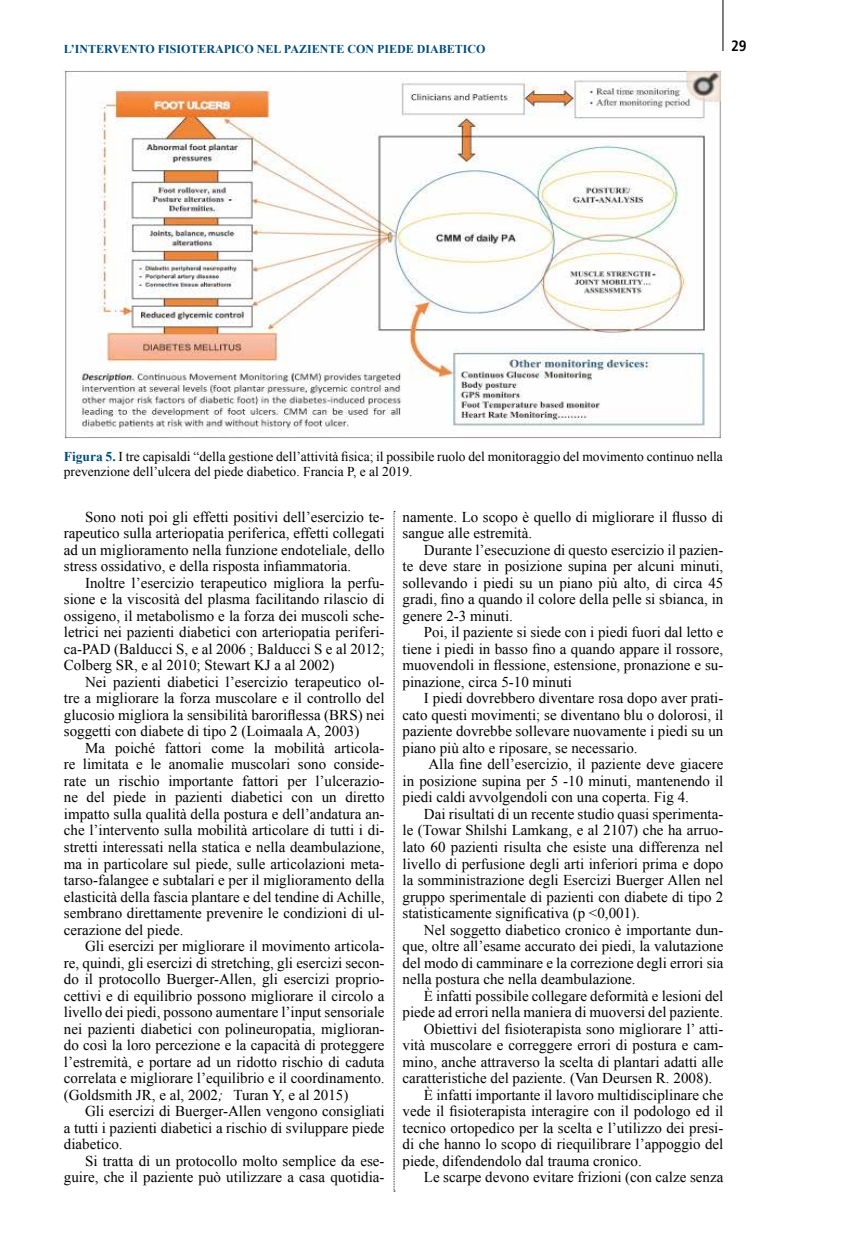
<style>
.page{position:relative;width:851px;height:1234px;background:#fff}
.page>*{position:absolute;margin:0;border:0;box-sizing:border-box;transform-origin:0 0}
.t1{font:15px/16.5px "Times New Roman";color:#000;text-align:justify}
.t2{font:700 condensed 15px "Frutiger";color:#000}
.t3{font:13.5px/15px "Times New Roman";color:#000}
.t4{font:700 12px "Times New Roman";color:#004c7a}
.s1{font-weight:700;color:#004c7a}
.s2{font-style:italic}
.s3{font-style:italic;color:#fff}
</style>
<div class="page">
<hr style="left:722px;top:0;width:1px;height:51px;background:#000">
<img style="left:64px;top:70px;width:658px;height:368px">
<svg style="left:393px;top:511px;width:2px;height:680px"></svg>
<p class="t4" style="left:64px;top:40px;width:423px">L’INTERVENTO FISIOTERAPICO NEL PAZIENTE CON PIEDE DIABETICO</p>
<p class="t2" style="left:731px;top:37px;width:17px">29</p>
<p class="t3" style="left:64px;top:448px;width:660px"><span class="s1">Figura 5.</span> I tre capisaldi “della gestione dell’attività fisica; il possibile ruolo del monitoraggio del movimento continuo nella prevenzione dell’ulcera del piede diabetico. Francia P, e al 2019.</p>
<p class="t1" style="left:64px;top:508px;width:322px;text-indent:21px">Sono noti poi gli effetti positivi dell’esercizio te&shy;rapeutico sulla arteriopatia periferica, effetti collegati ad un miglioramento nella funzione endoteliale, dello stress ossidativo, e della risposta infiammatoria.</p>
<p class="t1" style="left:64px;top:574px;width:322px;text-indent:21px">Inoltre l’esercizio terapeutico migliora la perfu&shy;sione e la viscosità del plasma facilitando rilascio di ossigeno, il metabolismo e la forza dei muscoli sche&shy;letrici nei pazienti diabetici con arteriopatia periferi&shy;ca-PAD (Balducci S, e al 2006 ; Balducci S e al 2012; Colberg SR, e al 2010; Stewart KJ a al 2002)</p>
<p class="t1" style="left:64px;top:673px;width:322px;text-indent:21px">Nei pazienti diabetici l’esercizio terapeutico ol&shy;tre a migliorare la forza muscolare e il controllo del glucosio migliora la sensibilità baroriflessa (BRS) nei soggetti con diabete di tipo 2 (Loimaala A, 2003)</p>
<p class="t1" style="left:64px;top:739px;width:322px;text-indent:21px">Ma poiché fattori come la mobilità articola&shy;re limitata e le anomalie muscolari sono conside&shy;rate un rischio importante fattori per l’ulcerazio&shy;ne del piede in pazienti diabetici con un diretto impatto sulla qualità della postura e dell’andatura an&shy;che l’intervento sulla mobilità articolare di tutti i di&shy;stretti interessati nella statica e nella deambulazione, ma in particolare sul piede, sulle articolazioni meta&shy;tarso-falangee e subtalari e per il miglioramento della elasticità della fascia plantare e del tendine di Achille, sembrano direttamente prevenire le condizioni di ul&shy;cerazione del piede.</p>
<p class="t1" style="left:64px;top:937px;width:322px;text-indent:21px">Gli esercizi per migliorare il movimento articola&shy;re, quindi, gli esercizi di stretching, gli esercizi secon&shy;do il protocollo Buerger-Allen, gli esercizi proprio&shy;cettivi e di equilibrio possono migliorare il circolo a livello dei piedi, possono aumentare l’input sensoriale nei pazienti diabetici con polineuropatia, miglioran&shy;do così la loro percezione e la capacità di proteggere l’estremità, e portare ad un ridotto rischio di caduta correlata e migliorare l’equilibrio e il coordinamento. (Goldsmith JR, e al, 2002<span class="s2">;</span> <span class="s3">è</span>Turan Y, e al 2015)</p>
<p class="t1" style="left:64px;top:1102px;width:322px;text-indent:21px">Gli esercizi di Buerger-Allen vengono consigliati a tutti i pazienti diabetici a rischio di sviluppare piede diabetico.</p>
<p class="t1" style="left:64px;top:1151px;width:322px;text-align:right">Si tratta di un protocollo molto semplice da ese&shy;guire, che il paziente può utilizzare a casa quotidia-</p>
<p class="t1" style="left:402px;top:508px;width:322px">namente. Lo scopo è quello di migliorare il flusso di sangue alle estremità.</p>
<p class="t1" style="left:402px;top:541px;width:322px;text-indent:21px">Durante l’esecuzione di questo esercizio il pazien&shy;te deve stare in posizione supina per alcuni minuti, sollevando i piedi su un piano più alto, di circa 45 gradi, fino a quando il colore della pelle si sbianca, in genere 2-3 minuti.</p>
<p class="t1" style="left:402px;top:623px;width:322px;text-indent:21px">Poi, il paziente si siede con i piedi fuori dal letto e tiene i piedi in basso fino a quando appare il rossore, muovendoli in flessione, estensione, pronazione e su&shy;pinazione, circa 5-10 minuti</p>
<p class="t1" style="left:402px;top:689px;width:322px;text-indent:21px">I piedi dovrebbero diventare rosa dopo aver prati&shy;cato questi movimenti; se diventano blu o dolorosi, il paziente dovrebbe sollevare nuovamente i piedi su un piano più alto e riposare, se necessario.</p>
<p class="t1" style="left:402px;top:755px;width:322px;text-indent:26px">Alla fine dell’esercizio, il paziente deve giacere in posizione supina per 5 -10 minuti, mantenendo il piedi caldi avvolgendoli con una coperta. Fig 4.</p>
<p class="t1" style="left:402px;top:805px;width:322px;text-indent:21px">Dai risultati di un recente studio quasi sperimenta&shy;le (Towar Shilshi Lamkang, e al 2107) che ha arruo&shy;lato 60 pazienti risulta che esiste una differenza nel livello di perfusione degli arti inferiori prima e dopo la somministrazione degli Esercizi Buerger Allen nel gruppo sperimentale di pazienti con diabete di tipo 2 statisticamente significativa (p &lt;0,001).</p>
<p class="t1" style="left:402px;top:920px;width:322px;text-indent:21px">Nel soggetto diabetico cronico è importante dun&shy;que, oltre all’esame accurato dei piedi, la valutazione del modo di camminare e la correzione degli errori sia nella postura che nella deambulazione.</p>
<p class="t1" style="left:424px;top:986px;width:301px">È infatti possibile collegare deformità e lesioni del</p>
<p class="t1" style="left:402px;top:1003px;width:322px">piede ad errori nella maniera di muoversi del paziente.</p>
<p class="t1" style="left:424px;top:1019px;width:301px">Obiettivi del fisioterapista sono migliorare l’ atti-</p>
<p class="t1" style="left:402px;top:1036px;width:322px">vità muscolare e correggere errori di postura e cam-</p>
<p class="t1" style="left:402px;top:1052px;width:322px">mino, anche attraverso la scelta di plantari adatti alle</p>
<p class="t1" style="left:402px;top:1069px;width:311px">caratteristiche del paziente. (Van Deursen R. 2008).</p>
<p class="t1" style="left:424px;top:1085px;width:301px">È infatti importante il lavoro multidisciplinare che</p>
<p class="t1" style="left:402px;top:1102px;width:322px">vede il fisioterapista interagire con il podologo ed il</p>
<p class="t1" style="left:402px;top:1118px;width:322px">tecnico ortopedico per la scelta e l’utilizzo dei presi-</p>
<p class="t1" style="left:402px;top:1135px;width:322px">di che hanno lo scopo di riequilibrare l’appoggio del</p>
<p class="t1" style="left:402px;top:1151px;width:241px">piede, difendendolo dal trauma cronico.</p>
<p class="t1" style="left:424px;top:1168px;width:301px">Le scarpe devono evitare frizioni (con calze senza</p>
</div>
